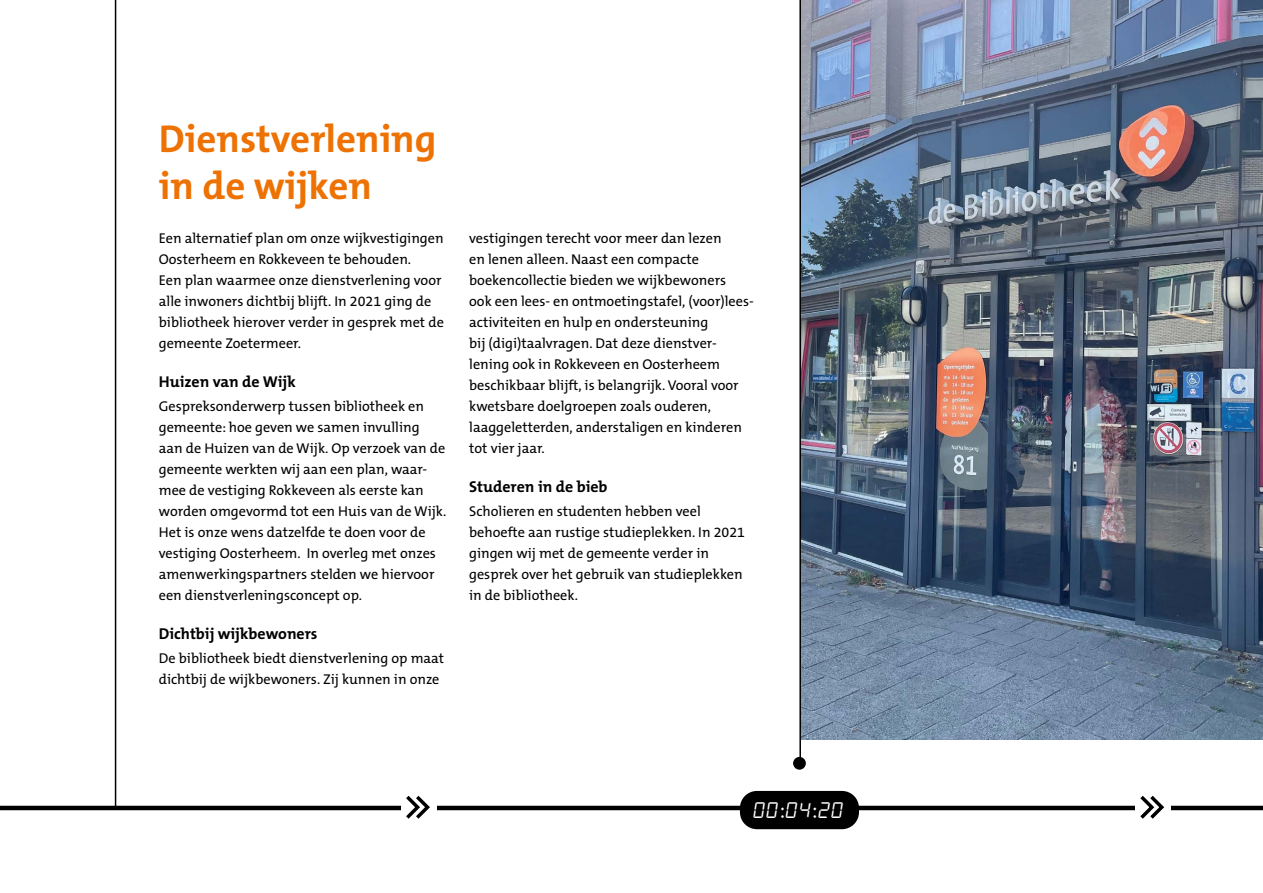
<style>
.page{position:relative;width:1263px;height:893px;background:#fff}
.page>*{position:absolute;margin:0;border:0;box-sizing:border-box;transform-origin:0 0}
.t1{font:700 39px/46.5px "The Mix B7";color:#ee7203}
.t2{font:22.5px "alarmclock";color:#fff}
.t3{font:700 15.75px "The Mix B7";color:#000}
.t4{font:14.25px/21px "The Mix B5 Plain";color:#000}
</style>
<div class="page">
<hr style="left:0;top:806px;width:1263px;height:4px;background:#000">
<div style="left:740px;top:791px;width:119px;height:38px;background:#000;border-radius:17px"></div>
<img style="left:801px;top:0;width:462px;height:740px">
<hr style="left:799px;top:0;width:2px;height:767px;background:#000">
<div style="left:793px;top:757px;width:13px;height:13px;background:#000;border-radius:50%"></div>
<hr style="left:115px;top:0;width:1px;height:808px;background:#000">
<div style="left:401px;top:791px;width:35px;height:37px;background:#fff"></div>
<svg style="left:406px;top:795px;width:24px;height:24px"></svg>
<div style="left:1135px;top:791px;width:36px;height:37px;background:#fff"></div>
<svg style="left:1140px;top:795px;width:25px;height:24px"></svg>
<h1 class="t1" style="left:159px;top:117px;width:279px">Dienstverlening in de wijken</h1>
<p class="t4" style="left:159px;top:228px;width:287px">Een alternatief plan om onze wijkvestigingen Oosterheem en Rokkeveen te behouden.<br>Een plan waarmee onze dienstverlening voor alle inwoners dichtbij blijft. In 2021 ging de bibliotheek hierover verder in gesprek met de gemeente Zoetermeer.</p>
<p class="t3" style="left:159px;top:373px;width:139px">Huizen van de Wijk</p>
<p class="t4" style="left:159px;top:396px;width:289px">Gespreksonderwerp tussen bibliotheek en gemeente: hoe geven we samen invulling aan de Huizen van de Wijk. Op verzoek van de gemeente werkten wij aan een plan, waar&shy;mee de vestiging Rokkeveen als eerste kan worden omgevormd tot een Huis van de Wijk.<br>Het is onze wens datzelfde te doen voor de vestiging Oosterheem. In overleg met onzes amenwerkingspartners stelden we hiervoor een dienstverleningsconcept op.</p>
<p class="t3" style="left:159px;top:625px;width:160px">Dichtbij wijkbewoners</p>
<p class="t4" style="left:159px;top:648px;width:287px">De bibliotheek biedt dienstverlening op maat dichtbij de wijkbewoners. Zij kunnen in onze</p>
<p class="t4" style="left:469px;top:228px;width:286px">vestigingen terecht voor meer dan lezen<br>en lenen alleen. Naast een compacte boekencollectie bieden we wijkbewoners<br>ook een lees- en ontmoetingstafel, (voor)lees&shy;activiteiten en hulp en ondersteuning<br>bij (digi)taalvragen. Dat deze dienstver&shy;lening ook in Rokkeveen en Oosterheem beschikbaar blijft, is belangrijk. Vooral voor kwetsbare doelgroepen zoals ouderen, laaggeletterden, anderstaligen en kinderen tot vier jaar.</p>
<p class="t3" style="left:469px;top:478px;width:140px">Studeren in de bieb</p>
<p class="t4" style="left:469px;top:501px;width:277px">Scholieren en studenten hebben veel behoefte aan rustige studieplekken. In 2021 gingen wij met de gemeente verder in gesprek over het gebruik van studieplekken in de bibliotheek.</p>
<h2 class="t2" style="left:753px;top:799px;width:93px">00:04:20</h2>
</div>
